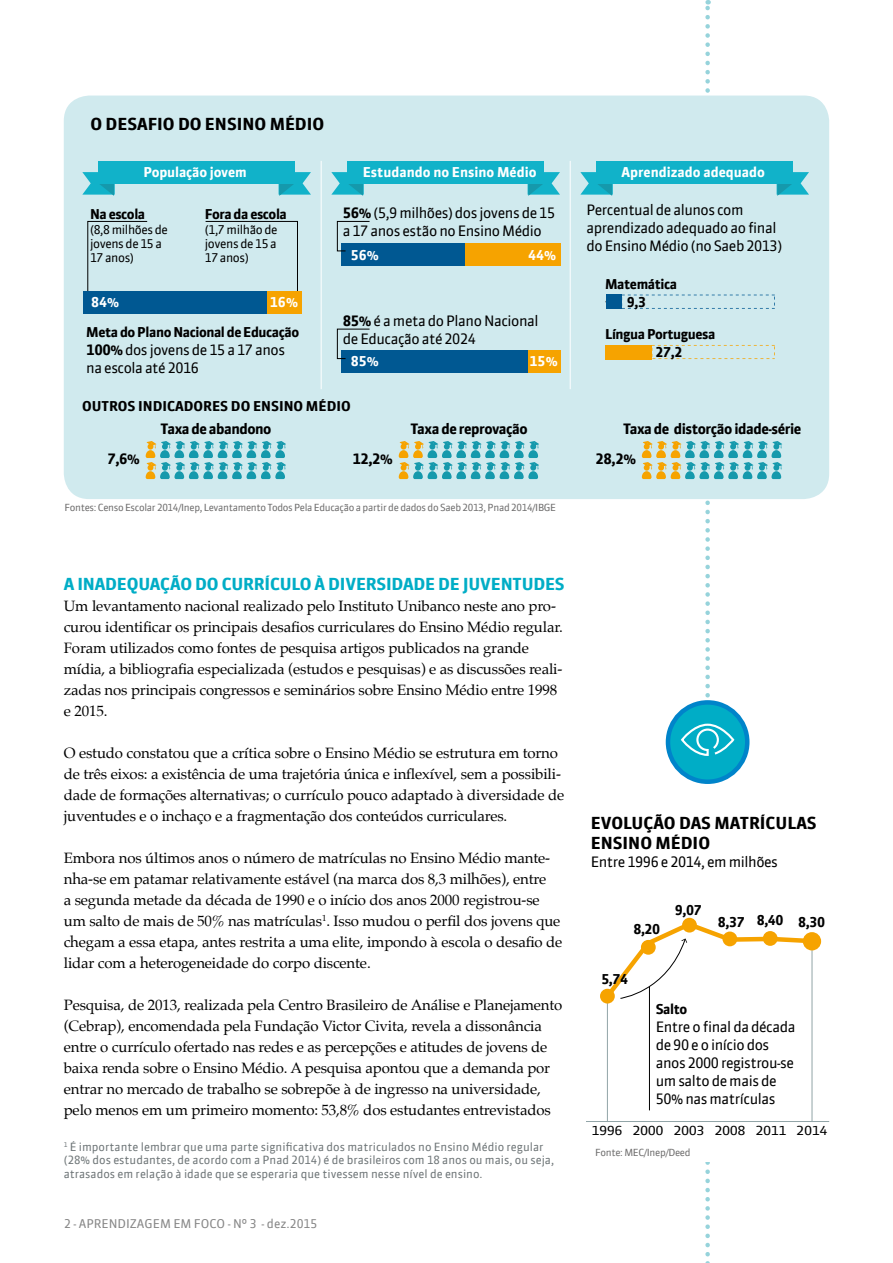
<style>
.page{position:relative;width:893px;height:1263px;background:#fff}
.page>*{position:absolute;margin:0;border:0;box-sizing:border-box;transform-origin:0 0}
.t1{font:700 16.5px/19.8px "Sanuk Offc";color:#000}
.t2{font:700 16.5px "Sanuk Offc";letter-spacing:-.01em;color:#00adc6}
.t3{font:15px/21px "Palatino";letter-spacing:-.01em;color:#000}
.t4{font:14.25px/18px "Sanuk Offc";letter-spacing:-.03em;color:#000}
.t5{font:700 14.25px/30.6px "Sanuk Offc";letter-spacing:-.03em;color:#000}
.t6{font:700 13.5px "Sanuk Offc";letter-spacing:-.03em;color:#000}
.t7{font:700 13.5px "Sanuk Offc";color:#fff}
.t8{font:700 13.5px "Sanuk Offc";color:#000}
.t9{font:12.3px "Sanuk Offc";letter-spacing:-.03em;color:#000;scale:1.15 1}
.t10{font:12px/14.4px "Sanuk Offc";letter-spacing:-.03em;color:#000}
.t11{font:12px "Sanuk Offc";color:#878787}
.t12{font:11.25px/13.5px "Sanuk Offc";color:#6f7678}
.t13{font:9.75px "Sanuk Offc";letter-spacing:-.03em;color:#706f6f}
.s1{font-weight:700}
</style>
<div class="page">
<div style="left:64px;top:96px;width:765px;height:403px;background:#d0eaee;border-radius:26px"></div>
<svg style="left:82px;top:161px;width:33px;height:35px"></svg>
<svg style="left:279px;top:172px;width:32px;height:24px"></svg>
<div style="left:99px;top:161px;width:196px;height:22px;background:#11b2c9"></div>
<svg style="left:331px;top:161px;width:33px;height:35px"></svg>
<svg style="left:528px;top:172px;width:32px;height:24px"></svg>
<div style="left:348px;top:161px;width:196px;height:22px;background:#11b2c9"></div>
<svg style="left:146px;top:441px;width:140px;height:38px"></svg>
<svg style="left:399px;top:441px;width:140px;height:38px"></svg>
<div style="left:464px;top:243px;width:97px;height:23px;background:#f6a300"></div>
<div style="left:341px;top:243px;width:123px;height:23px;background:#005892"></div>
<div style="left:528px;top:351px;width:33px;height:22px;background:#f6a300"></div>
<div style="left:341px;top:351px;width:187px;height:22px;background:#005892"></div>
<svg style="left:337px;top:221px;width:33px;height:31px"></svg>
<svg style="left:337px;top:328px;width:33px;height:31px"></svg>
<svg style="left:87px;top:221px;width:61px;height:70px"></svg>
<svg style="left:205px;top:221px;width:93px;height:70px"></svg>
<div style="left:267px;top:291px;width:35px;height:23px;background:#f6a300"></div>
<div style="left:84px;top:291px;width:183px;height:23px;background:#005892"></div>
<hr style="left:321px;top:161px;width:1px;height:228px;background:#fff">
<hr style="left:570px;top:161px;width:1px;height:228px;background:#fff">
<hr style="left:586px;top:1121px;width:243px;height:1px;background:#91a4a7">
<div style="left:803px;top:932px;width:18px;height:18px;background:#f6a300;border-radius:50%"></div>
<svg style="left:580px;top:0;width:237px;height:1263px"></svg>
<p class="t1" style="left:90px;top:115px;width:235px">O DESAFIO DO ENSINO MÉDIO</p>
<p class="t7" style="left:143px;top:164px;width:105px">População jovem</p>
<p class="t7" style="left:363px;top:164px;width:175px">Estudando no Ensino Médio</p>
<p class="t7" style="left:621px;top:164px;width:145px">Aprendizado adequado</p>
<p class="t6" style="left:90px;top:206px;width:57px">Na escola</p>
<p class="t10" style="left:90px;top:222px;width:79px">(8,8 milhões de jovens de 15 a<br>17 anos)</p>
<p class="t6" style="left:205px;top:206px;width:84px">Fora da escola</p>
<p class="t10" style="left:205px;top:222px;width:74px;text-align:justify">(1,7 milhão de jovens de 15 a 17 anos)</p>
<p class="t7" style="left:91px;top:293px;width:30px">84%</p>
<p class="t7" style="left:270px;top:293px;width:30px">16%</p>
<p class="t6" style="left:86px;top:323px;width:214px">Meta do Plano Nacional de Educação</p>
<p class="t4" style="left:86px;top:340px;width:200px"><span class="s1">100%</span> dos jovens de 15 a 17 anos na escola até 2016</p>
<p class="t4" style="left:343px;top:204px;width:214px"><span class="s1">56%</span> (5,9 milhões) dos jovens de 15 a 17 anos estão no Ensino Médio</p>
<p class="t4" style="left:586px;top:201px;width:197px">Percentual de alunos com aprendizado adequado ao final do Ensino Médio (no Saeb 2013)</p>
<p class="t7" style="left:351px;top:247px;width:30px">56%</p>
<p class="t7" style="left:528px;top:247px;width:30px">44%</p>
<p class="t6" style="left:605px;top:275px;width:73px">Matemática</p>
<p class="t4" style="left:343px;top:312px;width:197px"><span class="s1">85%</span> é a meta do Plano Nacional de Educação até 2024</p>
<p class="t7" style="left:351px;top:353px;width:30px">85%</p>
<p class="t7" style="left:530px;top:353px;width:30px">15%</p>
<p class="t6" style="left:627px;top:294px;width:21px">9,3</p>
<p class="t6" style="left:605px;top:326px;width:112px">Língua Portuguesa</p>
<p class="t6" style="left:656px;top:343px;width:28px">27,2</p>
<p class="t8" style="left:82px;top:398px;width:270px">OUTROS INDICADORES DO ENSINO MÉDIO</p>
<p class="t5" style="left:161px;top:413px;width:112px">Taxa de abandono</p>
<p class="t5" style="left:107px;top:444px;width:34px">7,6%</p>
<p class="t5" style="left:352px;top:444px;width:42px">12,2%</p>
<p class="t5" style="left:410px;top:413px;width:119px">Taxa de reprovação</p>
<p class="t13" style="left:65px;top:501px;width:493px">Fontes: Censo Escolar 2014/Inep, Levantamento Todos Pela Educação a partir de dados do Saeb 2013, Pnad 2014/IBGE</p>
<p class="t2" style="left:64px;top:573px;width:502px">A INADEQUAÇÃO DO CURRÍCULO À DIVERSIDADE DE JUVENTUDES</p>
<p class="t3" style="left:64px;top:595px;width:500px">Um levantamento nacional realizado pelo Instituto Unibanco neste ano pro&shy;curou identificar os principais desafios curriculares do Ensino Médio regular.<br>Foram utilizados como fontes de pesquisa artigos publicados na grande mídia, a bibliografia especializada (estudos e pesquisas) e as discussões reali&shy;zadas nos principais congressos e seminários sobre Ensino Médio entre 1998 e 2015.</p>
<p class="t3" style="left:64px;top:742px;width:502px">O estudo constatou que a crítica sobre o Ensino Médio se estrutura em torno de três eixos: a existência de uma trajetória única e inflexível, sem a possibili&shy;dade de formações alternativas; o currículo pouco adaptado à diversidade de juventudes e o inchaço e a fragmentação dos conteúdos curriculares.</p>
<p class="t3" style="left:64px;top:847px;width:500px">Embora nos últimos anos o número de matrículas no Ensino Médio mante&shy;nha-se em patamar relativamente estável (na marca dos 8,3 milhões), entre<br>a segunda metade da década de 1990 e o início dos anos 2000 registrou-se um salto de mais de 50% nas matrículas<sup>1</sup>. Isso mudou o perfil dos jovens que chegam a essa etapa, antes restrita a uma elite, impondo à escola o desafio de lidar com a heterogeneidade do corpo discente.</p>
<p class="t3" style="left:64px;top:994px;width:500px">Pesquisa, de 2013, realizada pela Centro Brasileiro de Análise e Planejamento (Cebrap), encomendada pela Fundação Victor Civita, revela a dissonância entre o currículo ofertado nas redes e as percepções e atitudes de jovens de baixa renda sobre o Ensino Médio. A pesquisa apontou que a demanda por entrar no mercado de trabalho se sobrepõe à de ingresso na universidade, pelo menos em um primeiro momento: 53,8% dos estudantes entrevistados</p>
<p class="t12" style="left:64px;top:1140px;width:492px"><sup>1</sup> É importante lembrar que uma parte significativa dos matriculados no Ensino Médio regular (28% dos estudantes, de acordo com a Pnad 2014) é de brasileiros com 18 anos ou mais, ou seja, atrasados em relação à idade que se esperaria que tivessem nesse nível de ensino.</p>
<p class="t11" style="left:64px;top:1216px;width:255px">2 - APRENDIZAGEM EM FOCO - Nº 3 - dez.2015</p>
<p class="t5" style="left:595px;top:413px;width:207px;text-indent:28px">Taxa de distorção idade-série<br>28,2%</p>
<p class="t1" style="left:591px;top:814px;width:227px">EVOLUÇÃO DAS MATRÍCULAS<br>ENSINO MÉDIO</p>
<p class="t4" style="left:591px;top:853px;width:189px">Entre 1996 e 2014, em milhões</p>
<p class="t6" style="left:633px;top:920px;width:28px">8,20</p>
<p class="t6" style="left:601px;top:971px;width:28px">5,74</p>
<p class="t6" style="left:675px;top:902px;width:28px">9,07</p>
<p class="t6" style="left:718px;top:913px;width:109px">8,37 8,40 8,30</p>
<p class="t6" style="left:656px;top:1001px;width:33px">Salto</p>
<p class="t4" style="left:656px;top:1018px;width:141px">Entre o final da década de 90 e o início dos anos 2000 registrou-se um salto de mais de<br>50% nas matrículas</p>
<p class="t9" style="left:591px;top:1123px;width:207px">1996 2000 2003 2008 2011 2014</p>
<p class="t13" style="left:595px;top:1146px;width:97px">Fonte: MEC/Inep/Deed</p>
</div>
